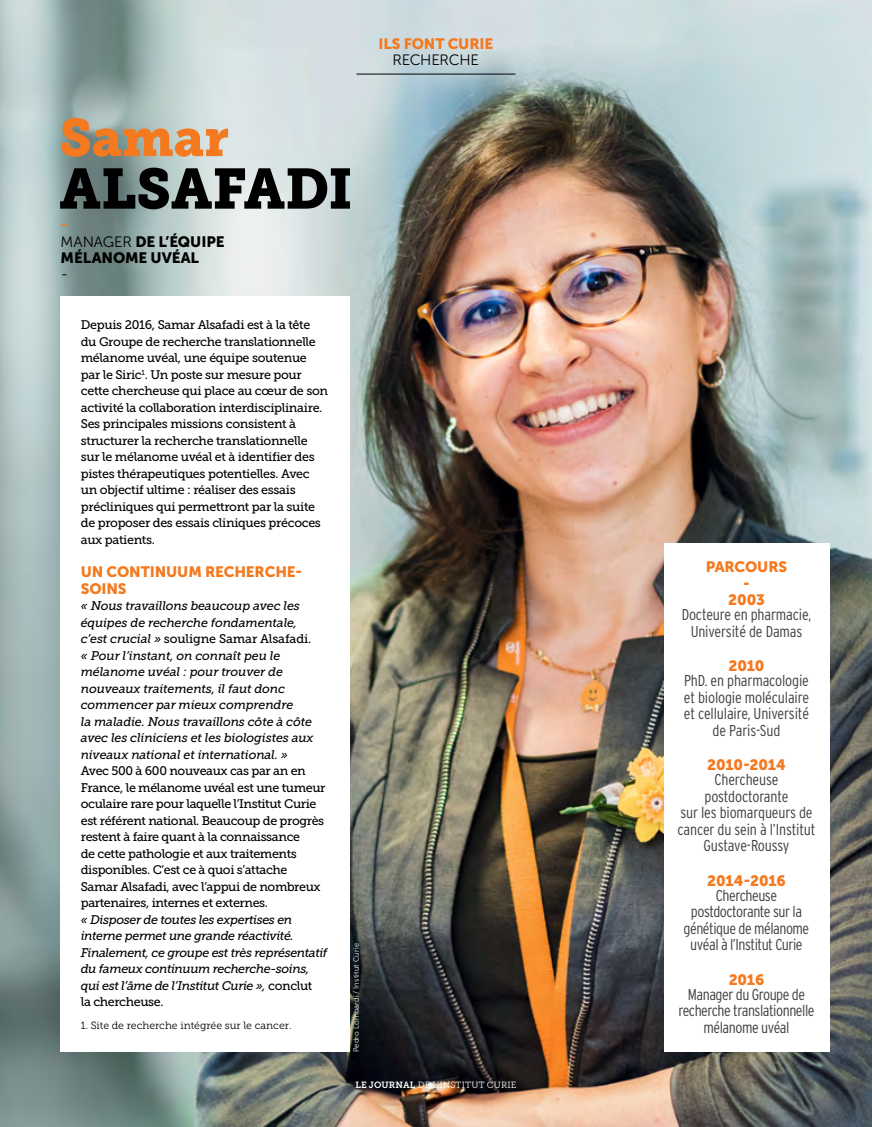
<style>
.page{position:relative;width:872px;height:1127px;background:#fff}
.page>*{position:absolute;margin:0;border:0;box-sizing:border-box;transform-origin:0 0}
.t1{font:56.4px "Museo Slab 900";letter-spacing:-.005em;color:#000}
.t2{font:52.5px "Museo Slab 900";letter-spacing:-.005em;color:#f4791f}
.t3{font:300 condensed 15.75px/16.5px "Interstate";letter-spacing:-.015em;color:#404042;text-align:center}
.t4{font:15px/16.5px "Museo Sans 900";letter-spacing:-.01em;color:#f4791f}
.t5{font:15px/16.5px "Museo Sans 900";letter-spacing:-.005em;color:#000}
.t6{font:15px "Museo Sans 300";letter-spacing:-.02em;color:#000}
.t7{font:12.45px/16.5px "Museo Slab 500";letter-spacing:-.03em;color:#000}
.t8{font:italic 12.45px/16.5px "Museo Slab 500";letter-spacing:-.015em;color:#000}
.t9{font:10.5px "Museo Slab 300";color:#000}
.t10{font:9px "Museo Slab 300";letter-spacing:.02em;color:#fff}
.t11{font:7.5px "Museo Sans 300";letter-spacing:.02em;color:#fff}
.s1{color:#f4791f}
.s2{font-family:"Museo Sans 300"}
.s3{font-style:normal}
.s4{font-family:"Museo Slab 700"}
</style>
<div class="page">
<img style="left:0;top:0;width:872px;height:1127px">
<hr style="left:356px;top:74px;width:159px;height:1px;background:#000">
<div style="left:60px;top:296px;width:289px;height:756px;background:#fff"></div>
<div style="left:663px;top:544px;width:166px;height:508px;background:#fff"></div>
<h2 class="t2" style="left:60px;top:107px;width:171px">Samar</h2>
<h1 class="t1" style="left:60px;top:156px;width:295px">ALSAFADI</h1>
<p class="t5" style="left:61px;top:217px;width:165px"><span class="s1">-<br></span><span class="s2">MANAGER</span> DE L’ÉQUIPE<br>MÉLANOME UVÉAL</p>
<p class="t6" style="left:61px;top:267px;width:9px">-</p>
<p class="t4" style="left:378px;top:35px;width:116px">ILS FONT CURIE</p>
<p class="t6" style="left:392px;top:52px;width:88px">RECHERCHE</p>
<p class="t7" style="left:81px;top:317px;width:249px">Depuis 2016, Samar Alsafadi est à la tête du Groupe de recherche translationnelle mélanome uvéal, une équipe soutenue par le Siric<sup>1</sup>. Un poste sur mesure pour cette chercheuse qui place au cœur de son activité la collaboration interdisciplinaire.<br>Ses principales missions consistent à structurer la recherche translationnelle sur le mélanome uvéal et à identifier des pistes thérapeutiques potentielles. Avec un objectif ultime : réaliser des essais précliniques qui permettront par la suite de proposer des essais cliniques précoces aux patients.</p>
<p class="t4" style="left:81px;top:563px;width:223px">UN CONTINUUM RECHERCHE-<br>SOINS</p>
<p class="t8" style="left:81px;top:597px;width:234px">« Nous travaillons beaucoup avec les équipes de recherche fondamentale, c’est crucial » <span class="s3">souligne Samar Alsafadi. </span>« Pour l’instant, on connaît peu le mélanome uvéal : pour trouver de nouveaux traitements, il faut donc commencer par mieux comprendre<br>la maladie. Nous travaillons côte à côte avec les cliniciens et les biologistes aux niveaux national et international. »</p>
<p class="t7" style="left:81px;top:762px;width:246px">Avec 500 à 600 nouveaux cas par an en France, le mélanome uvéal est une tumeur oculaire rare pour laquelle l’Institut Curie est référent national. Beaucoup de progrès restent à faire quant à la connaissance<br>de cette pathologie et aux traitements disponibles. C’est ce à quoi s’attache Samar Alsafadi, avec l’appui de nombreux partenaires, internes et externes.</p>
<p class="t8" style="left:81px;top:911px;width:248px">« Disposer de toutes les expertises en interne permet une grande réactivité.<br>Finalement, ce groupe est très représentatif du fameux continuum recherche-soins, qui est l’âme de l’Institut Curie », <span class="s3">conclut<br>la chercheuse.</span></p>
<p class="t9" style="left:81px;top:1019px;width:212px">1. Site de recherche intégrée sur le cancer.</p>
<p class="t11" style="left:352px;top:1052px;width:110px;rotate:-90deg">Pedro Lombardi / Institut Curie</p>
<p class="t10" style="left:355px;top:1079px;width:163px"><span class="s4">LE JOURNAL</span> DE L’INSTITUT CURIE</p>
<p class="t4" style="left:706px;top:559px;width:83px;text-align:center">PARCOURS -<br>2003</p>
<p class="t3" style="left:681px;top:606px;width:131px">Docteure en pharmacie,<br>Université de Damas</p>
<p class="t4" style="left:728px;top:658px;width:37px">2010</p>
<p class="t3" style="left:684px;top:672px;width:127px">PhD. en pharmacologie et biologie moléculaire et cellulaire, Université de Paris-Sud</p>
<p class="t4" style="left:707px;top:757px;width:80px">2010-2014</p>
<p class="t3" style="left:677px;top:771px;width:139px">Chercheuse postdoctorante<br>sur les biomarqueurs de cancer du sein à l’Institut<br>Gustave-Roussy</p>
<p class="t4" style="left:707px;top:872px;width:80px">2014-2016</p>
<p class="t3" style="left:683px;top:887px;width:127px">Chercheuse postdoctorante sur la génétique de mélanome uvéal à l’Institut Curie</p>
<p class="t4" style="left:728px;top:971px;width:37px">2016</p>
<p class="t3" style="left:678px;top:986px;width:138px">Manager du Groupe de recherche translationnelle mélanome uvéal</p>
</div>
